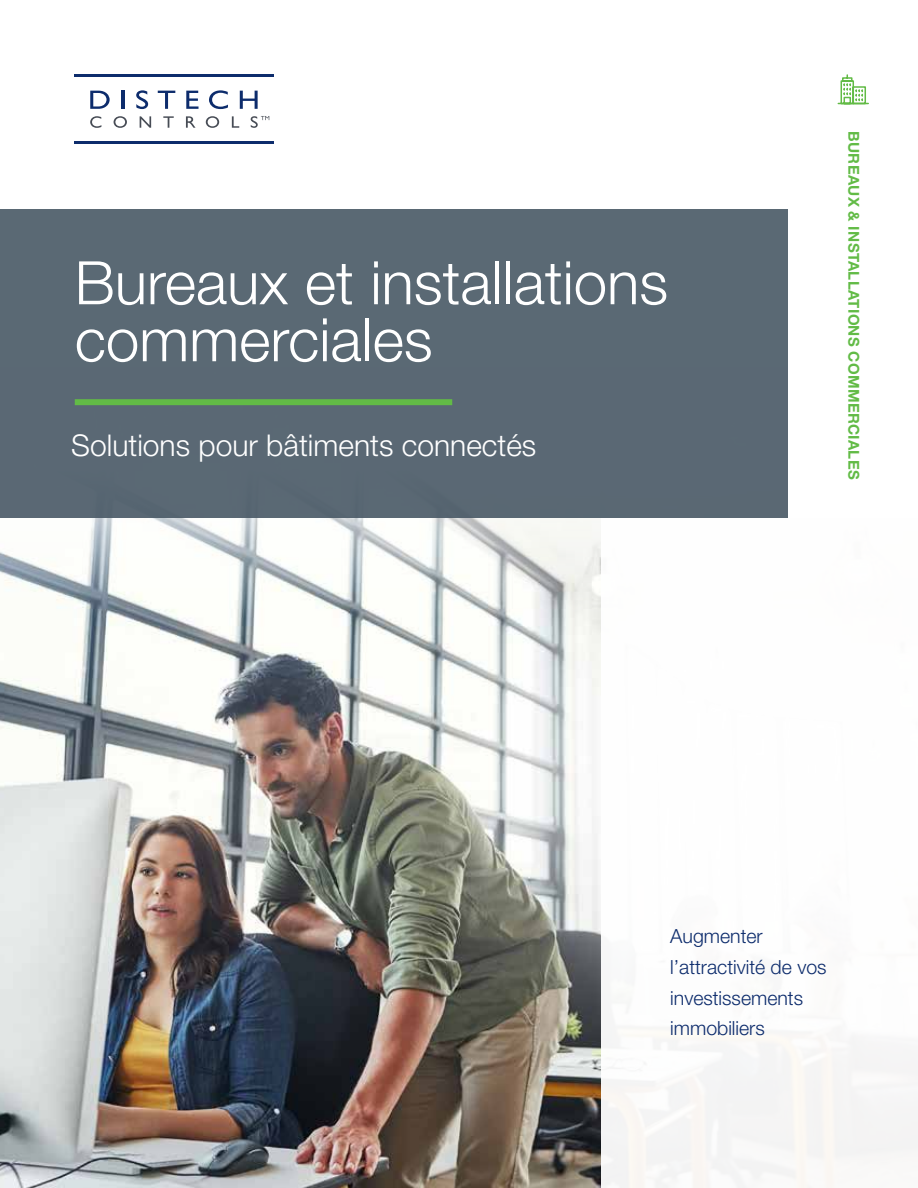
<style>
.page{position:relative;width:918px;height:1188px;background:#fff}
.page>*{position:absolute;margin:0;border:0;box-sizing:border-box;transform-origin:0 0}
.t1{font:300 60px/57px "Helvetica Neue LT Std";color:#fff}
.t2{font:300 30px "Helvetica Neue LT Std";color:#fff}
.t3{font:300 19.5px/30.6px "Helvetica Neue LT Std";color:#0d2c6c}
.t4{font:700 15px "Helvetica Neue LT Std";letter-spacing:.02em;color:#62bb46}
</style>
<div class="page">
<img style="left:0;top:518px;width:602px;height:670px">
<div style="left:0;top:210px;width:789px;height:308px;background:#5a6974"></div>
<hr style="left:74px;top:142px;width:200px;height:2px;background:#0d2c6c">
<hr style="left:74px;top:74px;width:200px;height:2px;background:#0d2c6c">
<svg style="left:90px;top:91px;width:20px;height:18px"></svg>
<hr style="left:122px;top:91px;width:3px;height:18px;background:#0d2c6c">
<svg style="left:136px;top:90px;width:12px;height:19px"></svg>
<svg style="left:158px;top:91px;width:17px;height:18px"></svg>
<svg style="left:186px;top:91px;width:13px;height:18px"></svg>
<svg style="left:209px;top:90px;width:19px;height:19px"></svg>
<svg style="left:240px;top:91px;width:18px;height:18px"></svg>
<svg style="left:90px;top:116px;width:11px;height:12px"></svg>
<svg style="left:114px;top:116px;width:13px;height:12px"></svg>
<svg style="left:140px;top:116px;width:11px;height:12px"></svg>
<svg style="left:163px;top:116px;width:11px;height:12px"></svg>
<svg style="left:186px;top:116px;width:10px;height:12px"></svg>
<svg style="left:206px;top:116px;width:13px;height:12px"></svg>
<svg style="left:232px;top:116px;width:7px;height:12px"></svg>
<svg style="left:251px;top:116px;width:18px;height:12px"></svg>
<div style="left:75px;top:399px;width:377px;height:6px;background:#62bb46"></div>
<svg style="left:837px;top:74px;width:32px;height:31px"></svg>
<h1 class="t1" style="left:75px;top:253px;width:595px">Bureaux et installations commerciales</h1>
<h2 class="t2" style="left:71px;top:427px;width:467px">Solutions pour bâtiments connectés</h2>
<p class="t4" style="left:863px;top:131px;width:350px;rotate:90deg">BUREAUX &amp; INSTALLATIONS COMMERCIALES</p>
<p class="t3" style="left:670px;top:921px;width:158px">Augmenter l’attractivité de vos investissements immobiliers</p>
</div>
